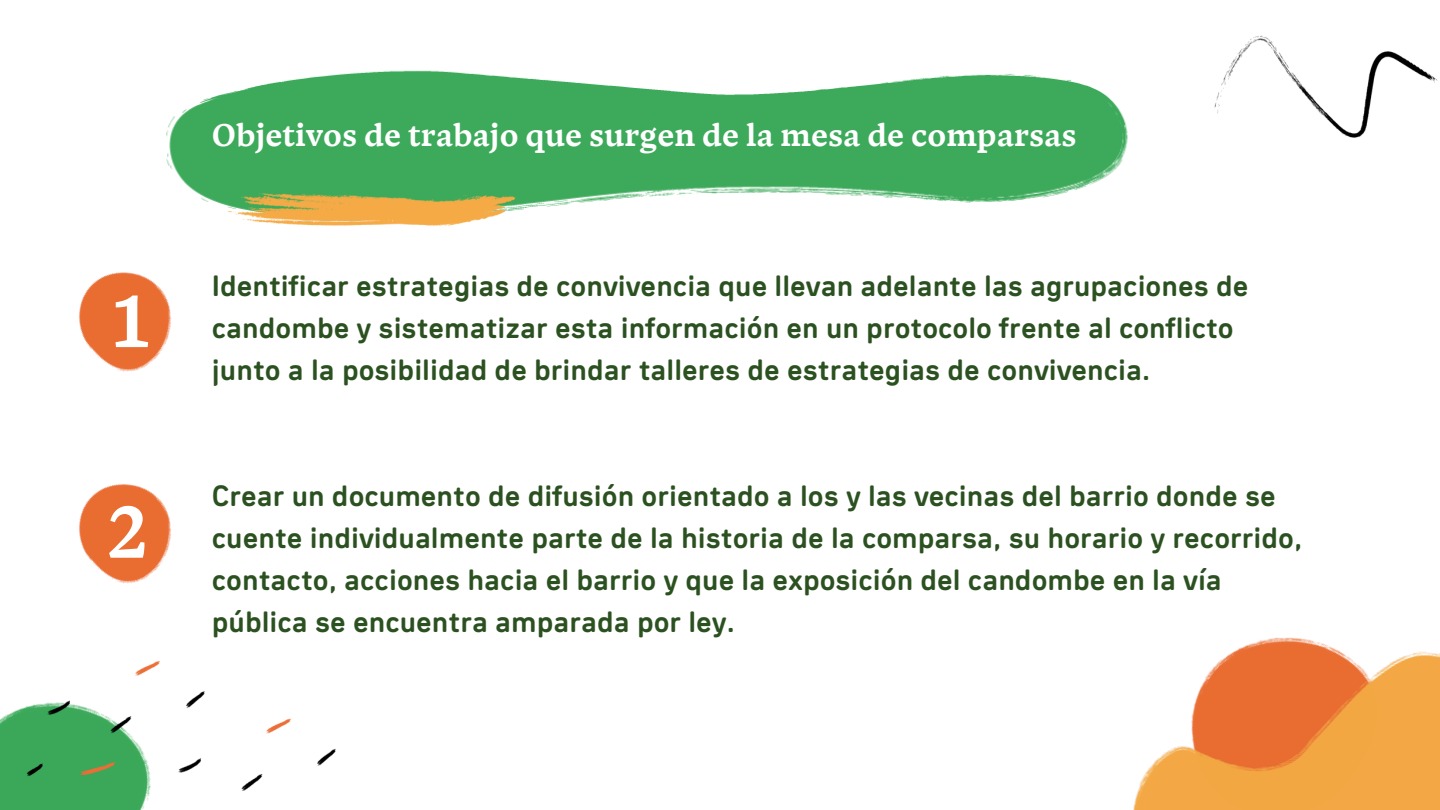
<style>
.page{position:relative;width:1440px;height:810px;background:#fff}
.page>*{position:absolute;margin:0;border:0;box-sizing:border-box;transform-origin:0 0}
.t1{font:700 79.3px "Blanco";color:#fff}
.t2{font:700 34px "Blanco";color:#fff}
.t3{font:700 30px/42px "Ciudadela Pro";color:#2c5121}
</style>
<div class="page">
<img style="left:166px;top:70px;width:962px;height:134px">
<img style="left:78px;top:272px;width:93px;height:100px">
<img style="left:79px;top:484px;width:92px;height:99px">
<img style="left:166px;top:173px;width:402px;height:53px">
<img style="left:1133px;top:637px;width:307px;height:173px">
<img style="left:0;top:661px;width:205px;height:149px">
<img style="left:94px;top:699px;width:242px;height:111px">
<img style="left:1214px;top:35px;width:224px;height:103px">
<p class="t1" style="left:112px;top:268px;width:39px">1</p>
<p class="t1" style="left:107px;top:479px;width:42px">2</p>
<p class="t2" style="left:212px;top:112px;width:866px">Objetivos de trabajo que surgen de la mesa de comparsas</p>
<p class="t3" style="left:212px;top:267px;width:1038px">Identificar estrategias de convivencia que llevan adelante las agrupaciones de candombe y sistematizar esta información en un protocolo frente al conflicto junto a la posibilidad de brindar talleres de estrategias de convivencia.</p>
<h1 class="t3" style="left:212px;top:477px;width:1092px">Crear un documento de difusión orientado a los y las vecinas del barrio donde se cuente individualmente parte de la historia de la comparsa, su horario y recorrido, contacto, acciones hacia el barrio y que la exposición del candombe en la vía pública se encuentra amparada por ley.</h1>
</div>
